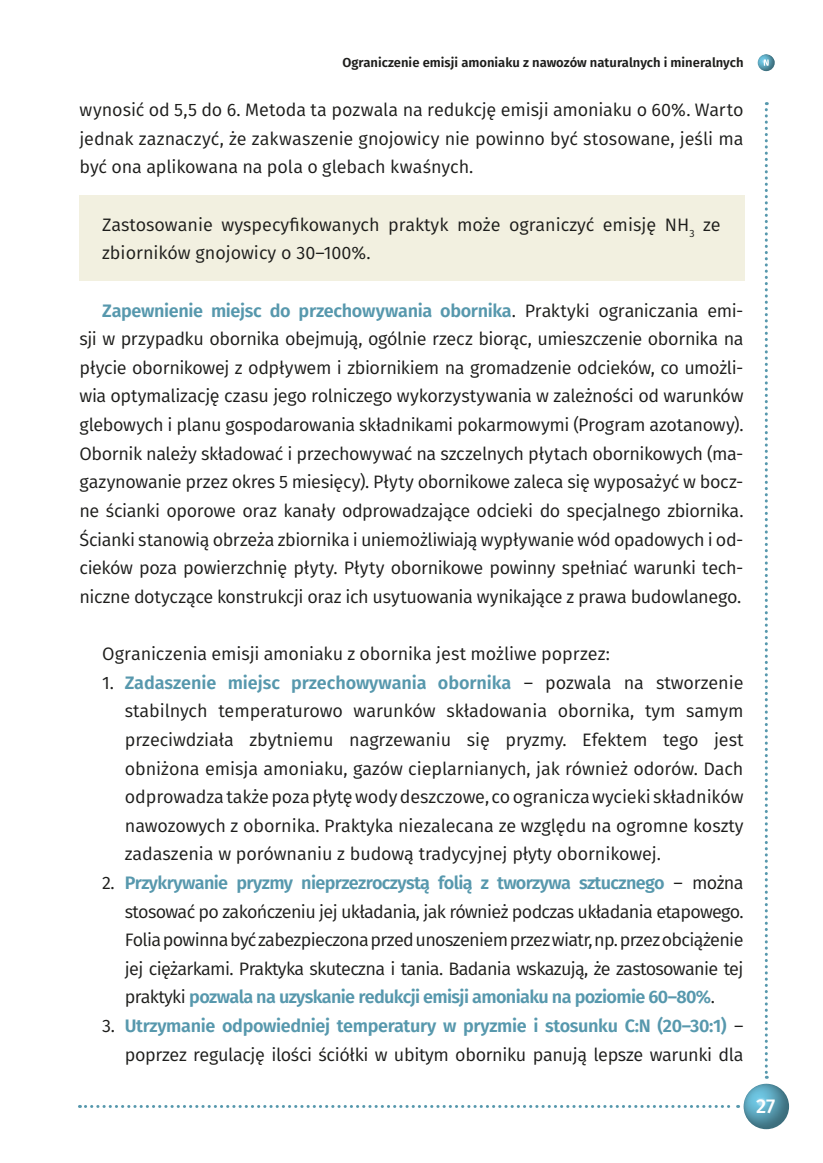
<style>
.page{position:relative;width:823px;height:1163px;background:#fff}
.page>*{position:absolute;margin:0;border:0;box-sizing:border-box;transform-origin:0 0}
.t1{font:500 20px "Fira Sans";color:#fff}
.TEKST_AKAP{font:18px/28.6px "Fira Sans";letter-spacing:-.015em;color:#1d1d1b;text-align:justify}
.TEKST_RAMKA_BEZ{font:18px/28.6px "Fira Sans";color:#1d1d1b}
.t2{font:600 13px "Fira Sans";color:#1d1d1b}
.s1{font-weight:600;color:#5798ad}
</style>
<div class="page">
<img style="left:743px;top:1083px;width:45px;height:45px;border-radius:23px">
<svg style="left:79px;top:1105px;width:659px;height:2px"></svg>
<svg style="left:764px;top:102px;width:3px;height:976px"></svg>
<img style="left:757px;top:54px;width:17px;height:17px">
<svg style="left:763px;top:59px;width:5px;height:7px"></svg>
<div style="left:80px;top:196px;width:664px;height:85px;background:#f2f0e0"></div>
<p class="t2" style="left:342px;top:53px;width:402px">Ograniczenie emisji amoniaku z nawozów naturalnych i mineralnych</p>
<p class="TEKST_AKAP" style="left:79px;top:96px;width:665px">wynosić od 5,5 do 6. Metoda ta pozwala na redukcję emisji amoniaku o 60%. Warto jednak zaznaczyć, że zakwaszenie gnojowicy nie powinno być stosowane, jeśli ma być ona aplikowana na pola o glebach kwaśnych.</p>
<p class="TEKST_RAMKA_BEZ" style="left:102px;top:210px;width:619px">Zastosowanie wyspecyfikowanych praktyk może ograniczyć emisję NH<sub>3</sub> ze zbiorników gnojowicy o 30–100%.</p>
<p class="TEKST_AKAP" style="left:79px;top:296px;width:665px;text-indent:23px"><span class="s1">Zapewnienie miejsc do przechowywania obornika</span>. Praktyki ograniczania emi&shy;sji w przypadku obornika obejmują, ogólnie rzecz biorąc, umieszczenie obornika na płycie obornikowej z odpływem i zbiornikiem na gromadzenie odcieków, co umożli&shy;wia optymalizację czasu jego rolniczego wykorzystywania w zależności od warunków glebowych i planu gospodarowania składnikami pokarmowymi (Program azotanowy).<br>Obornik należy składować i przechowywać na szczelnych płytach obornikowych (ma&shy;gazynowanie przez okres 5 miesięcy). Płyty obornikowe zaleca się wyposażyć w bocz&shy;ne ścianki oporowe oraz kanały odprowadzające odcieki do specjalnego zbiornika.<br>Ścianki stanowią obrzeża zbiornika i uniemożliwiają wypływanie wód opadowych i od&shy;cieków poza powierzchnię płyty. Płyty obornikowe powinny spełniać warunki tech&shy;niczne dotyczące konstrukcji oraz ich usytuowania wynikające z prawa budowlanego.</p>
<p class="TEKST_AKAP" style="left:102px;top:639px;width:509px">Ograniczenia emisji amoniaku z obornika jest możliwe poprzez:</p>
<p class="TEKST_AKAP" style="left:125px;top:668px;width:620px;text-indent:-23px">1. <span class="s1">Zadaszenie miejsc przechowywania obornika</span> – pozwala na stworzenie stabilnych temperaturowo warunków składowania obornika, tym samym przeciwdziała zbytniemu nagrzewaniu się pryzmy. Efektem tego jest obniżona emisja amoniaku, gazów cieplarnianych, jak również odorów. Dach odprowadza także poza płytę wody deszczowe, co ogranicza wycieki składników nawozowych z obornika. Praktyka niezalecana ze względu na ogromne koszty zadaszenia w porównaniu z budową tradycyjnej płyty obornikowej.</p>
<p class="TEKST_AKAP" style="left:125px;top:868px;width:619px;text-indent:-23px">2. <span class="s1">Przykrywanie pryzmy nieprzezroczystą folią z tworzywa sztucznego</span> – można stosować po zakończeniu jej układania, jak również podczas układania etapowego.<br>Folia powinna być zabezpieczona przed unoszeniem przez wiatr, np. przez obciążenie jej ciężarkami. Praktyka skuteczna i tania. Badania wskazują, że zastosowanie tej praktyki <span class="s1">pozwala na uzyskanie redukcji emisji amoniaku na poziomie 60–80%</span>.</p>
<p class="TEKST_AKAP" style="left:102px;top:1011px;width:642px;text-align:right">3. <span class="s1">Utrzymanie odpowiedniej temperatury w pryzmie i stosunku C:N (20–30:1)</span> – poprzez regulację ilości ściółki w ubitym oborniku panują lepsze warunki dla</p>
<p class="t1" style="left:755px;top:1092px;width:21px">27</p>
</div>
